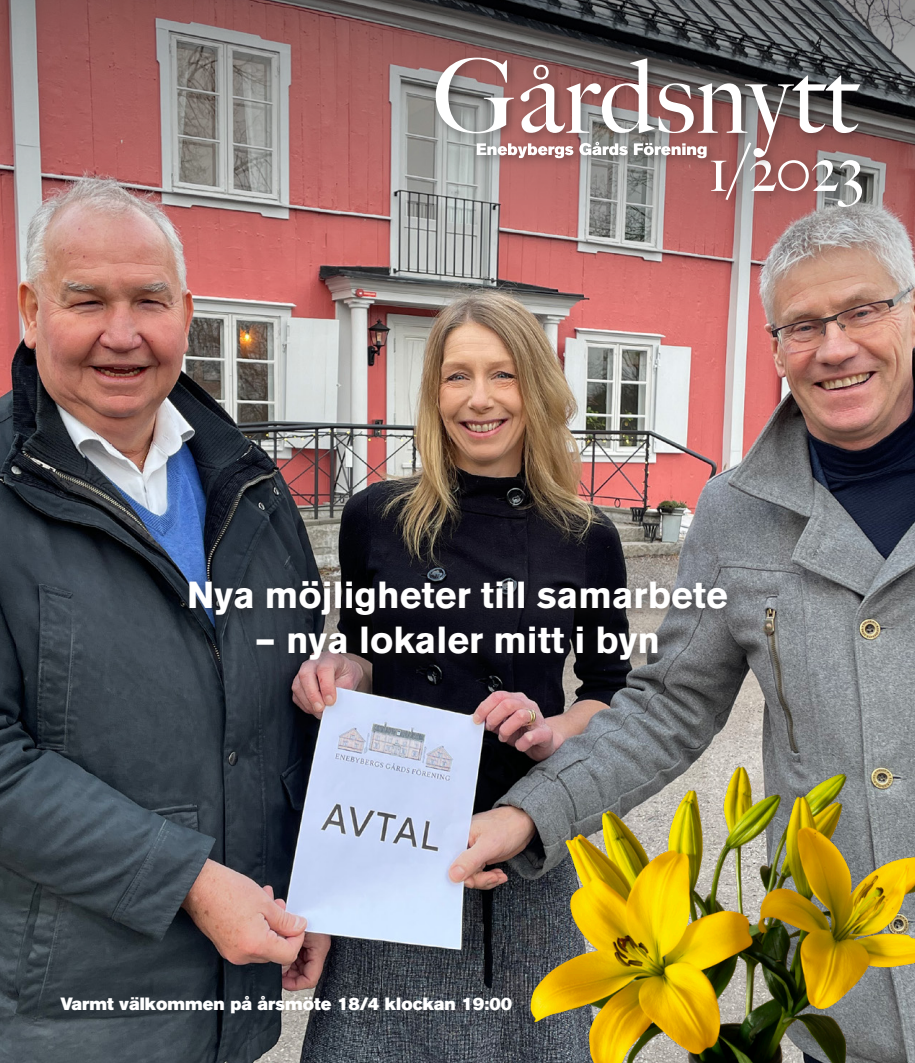
<style>
.page{position:relative;width:915px;height:1063px;background:#fff}
.page>*{position:absolute;margin:0;border:0;box-sizing:border-box;transform-origin:0 0}
.t1{font:500 63.9px "Big Caslon";color:#fff}
.Omslagspuffar{font:700 37.35px "Akzidenz Grotesk BE";color:#fff}
.t2{font:17.7px "Akzidenz Grotesk BE Super";color:#fff}
</style>
<div class="page">
<img style="left:0;top:366px;width:914px;height:697px">
<img style="left:0;top:0;width:914px;height:366px">
<div style="left:178px;top:570px;width:565px;height:106px;background:#231f20;opacity:.7"></div>
<div style="left:706px;top:138px;width:167px;height:81px;background:#231f20;opacity:.45"></div>
<div style="left:470px;top:136px;width:248px;height:34px;background:#231f20;opacity:.45"></div>
<div style="left:429px;top:52px;width:442px;height:117px;background:#231f20;opacity:.45"></div>
<svg style="left:435px;top:58px;width:424px;height:99px"></svg>
<img style="left:494px;top:755px;width:420px;height:308px">
<p class="t1" style="left:708px;top:116px;width:157px">1/2023</p>
<p class="Omslagspuffar" style="left:187px;top:574px;width:542px">Nya möjligheter till samarbete</p>
<p class="Omslagspuffar" style="left:255px;top:619px;width:406px">– nya lokaler mitt i byn</p>
<p class="t2" style="left:60px;top:994px;width:453px">Varmt välkommen på årsmöte 18/4 klockan 19:00</p>
</div>
